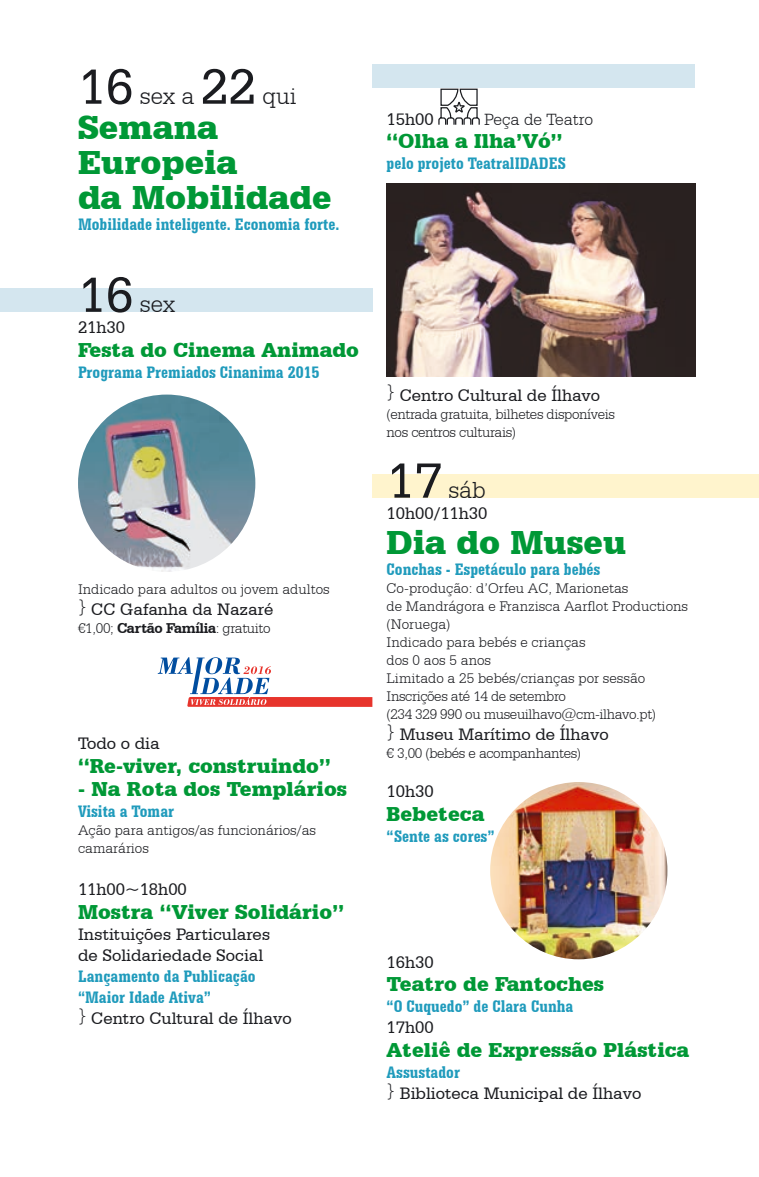
<style>
.page{position:relative;width:759px;height:1177px;background:#fff}
.page>*{position:absolute;margin:0;border:0;box-sizing:border-box;transform-origin:0 0}
.t1{font:900 35px/35px "Serifa BT";color:#009836}
.t2{font:300 25px "Serifa BT";color:#1b1c20}
.t3{font:900 21.25px "Serifa BT";color:#009836}
.t4{font:700 condensed 17.5px/21px "Serifa BT";color:#209bbc}
.t5{font:17.5px/21px "Serifa BT";color:#1b1c20}
.t6{font:300 17.5px "Serifa BT";color:#1b1c20}
.t7{font:300 15px/18px "Serifa BT";color:#1b1c20}
.t8{font:300 15px/18px "Serifa BT";letter-spacing:-.025em;color:#1b1c20}
.s1{font-weight:400;font-size:52.5px}
.s2{font-weight:700}
.s3{font-weight:400;font-stretch:normal;color:#1b1c20}
.s4{font-weight:700;font-stretch:condensed;color:#209bbc}
</style>
<div class="page">
<div style="left:372px;top:64px;width:322px;height:23px;background:#d4e6ef"></div>
<div style="left:0;top:288px;width:372px;height:24px;background:#d4e6ef"></div>
<div style="left:372px;top:474px;width:386px;height:23px;background:#fff4cd"></div>
<svg style="left:158px;top:657px;width:214px;height:50px"></svg>
<svg style="left:438px;top:88px;width:42px;height:37px"></svg>
<img style="left:386px;top:184px;width:308px;height:193px">
<img style="left:78px;top:394px;width:177px;height:178px;border-radius:89px">
<img style="left:490px;top:782px;width:177px;height:177px;border-radius:89px">
<h2 class="t2" style="left:78px;top:81px;width:220px"><span class="s1">16</span> sex a <span class="s1">22</span> qui</h2>
<h1 class="t1" style="left:78px;top:109px;width:255px">Semana<br>Europeia<br>da Mobilidade</h1>
<p class="t4" style="left:78px;top:213px;width:263px">Mobilidade inteligente. Economia forte.</p>
<h2 class="t2" style="left:78px;top:289px;width:98px"><span class="s1">16</span> sex</h2>
<p class="t5" style="left:78px;top:316px;width:49px">21h30</p>
<h3 class="t3" style="left:78px;top:336px;width:282px">Festa do Cinema Animado</h3>
<p class="t4" style="left:78px;top:361px;width:243px">Programa Premiados Cinanima 2015</p>
<p class="t7" style="left:78px;top:579px;width:253px">Indicado para adultos ou jovem adultos</p>
<p class="t5" style="left:78px;top:598px;width:197px"><sup>}</sup> CC Gafanha da Nazaré</p>
<p class="t8" style="left:78px;top:618px;width:194px">€1,00; <span class="s2">Cartão Família</span>: gratuito</p>
<p class="t5" style="left:78px;top:732px;width:83px">Todo o dia</p>
<h3 class="t3" style="left:78px;top:752px;width:254px">“Re-viver, construindo”</h3>
<h3 class="t3" style="left:78px;top:776px;width:270px">- Na Rota dos Templários</h3>
<p class="t4" style="left:78px;top:800px;width:98px">Visita a Tomar</p>
<p class="t7" style="left:78px;top:821px;width:239px">Ação para antigos/as funcionários/as camarários</p>
<p class="t5" style="left:78px;top:878px;width:110px">11h00~18h00</p>
<h3 class="t3" style="left:78px;top:898px;width:267px">Mostra “Viver Solidário”</h3>
<p class="t5" style="left:78px;top:923px;width:194px">Instituições Particulares de Solidariedade Social</p>
<p class="t4" style="left:78px;top:965px;width:215px">Lançamento da Publicação “Maior Idade Ativa”<br><sup>}</sup> <span class="s3">Centro Cultural de Ílhavo</span></p>
<p class="t5" style="left:386px;top:108px;width:49px">15h00</p>
<p class="t6" style="left:484px;top:109px;width:110px">Peça de Teatro</p>
<h3 class="t3" style="left:386px;top:128px;width:177px">“Olha a Ilha’Vó”</h3>
<p class="t4" style="left:386px;top:153px;width:181px">pelo projeto TeatralIDADES</p>
<p class="t5" style="left:386px;top:384px;width:215px"><sup>}</sup> Centro Cultural de Ílhavo</p>
<p class="t8" style="left:386px;top:404px;width:230px">(entrada gratuita, bilhetes disponíveis nos centros culturais)</p>
<h2 class="t2" style="left:386px;top:475px;width:101px"><span class="s1">17</span> sáb</h2>
<p class="t5" style="left:386px;top:502px;width:102px">10h00/11h30</p>
<h1 class="t1" style="left:386px;top:523px;width:241px">Dia do Museu</h1>
<p class="t4" style="left:386px;top:558px;width:215px">Conchas - Espetáculo para bebés</p>
<p class="t7" style="left:386px;top:578px;width:303px">Co-produção: d’Orfeu AC, Marionetas<br>de Mandrágora e Franzisca Aarflot Productions (Noruega)<br>Indicado para bebés e crianças<br>dos 0 aos 5 anos<br>Limitado a 25 bebés/crianças por sessão<br>Inscrições até 14 de setembro<br>(234 329 990 ou museuilhavo@cm-ilhavo.pt)</p>
<p class="t5" style="left:386px;top:723px;width:223px"><sup>}</sup> Museu Marítimo de Ílhavo</p>
<p class="t8" style="left:386px;top:743px;width:196px">€ 3,00 (bebés e acompanhantes)</p>
<p class="t5" style="left:386px;top:780px;width:49px">10h30</p>
<h3 class="t3" style="left:386px;top:800px;width:99px">Bebeteca</h3>
<p class="t4" style="left:386px;top:825px;width:109px">“Sente as cores”</p>
<p class="t5" style="left:386px;top:951px;width:49px">16h30</p>
<h3 class="t3" style="left:386px;top:971px;width:219px">Teatro de Fantoches</h3>
<p class="t4" style="left:386px;top:995px;width:188px">“O Cuquedo” de Clara Cunha</p>
<p class="t5" style="left:386px;top:1016px;width:49px">17h00</p>
<h3 class="t3" style="left:386px;top:1036px;width:304px">Ateliê de Expressão Plástica</h3>
<p class="t5" style="left:386px;top:1061px;width:256px"><span class="s4">Assustador<br></span><sup>}</sup> Biblioteca Municipal de Ílhavo</p>
</div>
